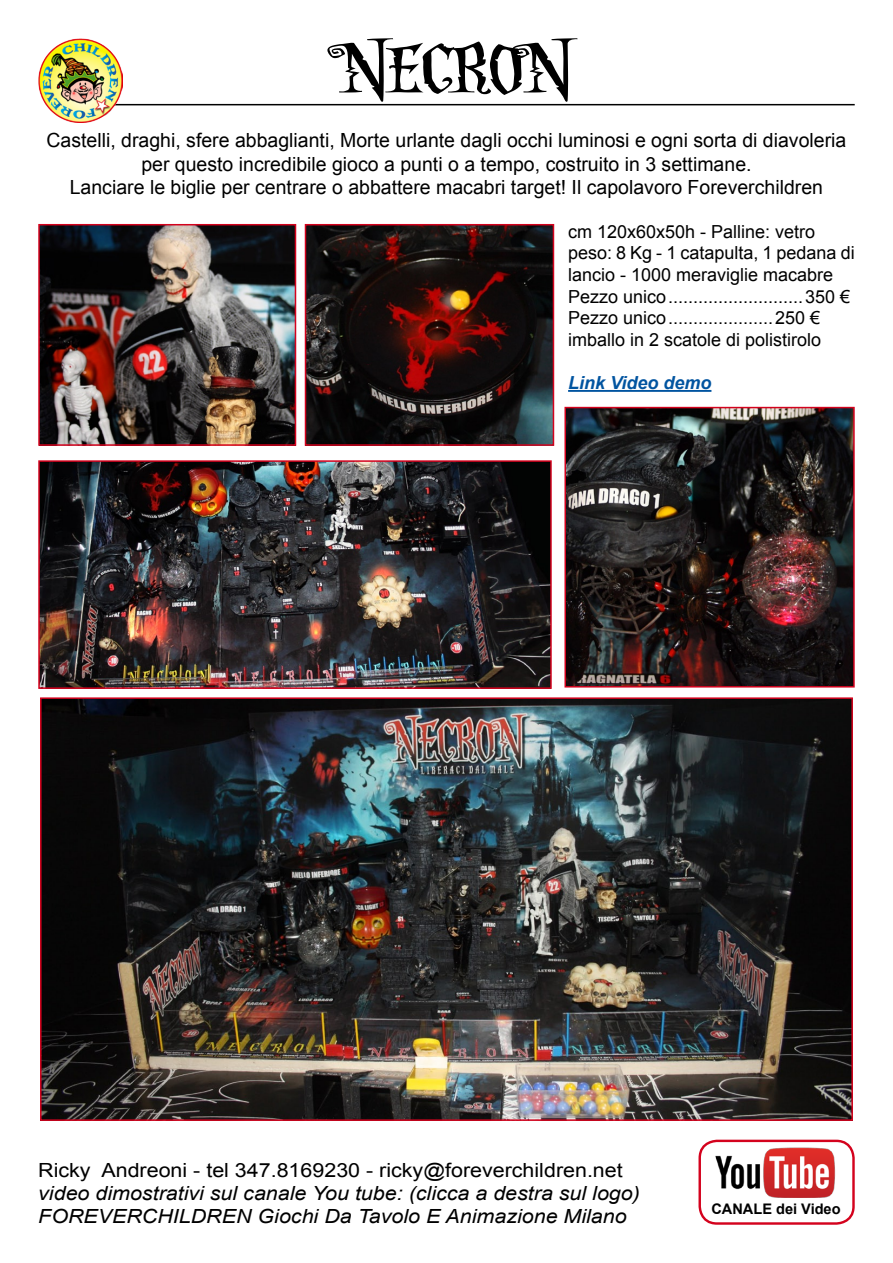
<style>
.page{position:relative;width:893px;height:1263px;background:#fff}
.page>*{position:absolute;margin:0;border:0;box-sizing:border-box;transform-origin:0 0}
.t1{font:19.5px/23.4px "Arial";color:#000;text-align:center}
.t2{font:italic 19.5px/23.4px "Arial";color:#000;scale:1.1 1}
.t3{font:19.5px "Arial";color:#000;scale:1.1 1}
.t4{font:18px/21.6px "Arial";color:#000}
.t5{font:italic 700 18px "Arial";color:#0054a0}
.t6{font:700 14.55px "Arial";color:#000}
</style>
<div class="page">
<hr style="left:52px;top:104px;width:803px;height:1px;background:#000">
<img style="left:38px;top:38px;width:84px;height:84px">
<div style="left:698px;top:1140px;width:157px;height:85px;border:2px solid #d4021d;border-radius:17px"></div>
<img style="left:715px;top:1147px;width:121px;height:51px">
<img style="left:567px;top:410px;width:285px;height:274px">
<div style="left:564px;top:407px;width:291px;height:280px;border:2px solid #d4021d"></div>
<img style="left:41px;top:463px;width:508px;height:223px">
<div style="left:38px;top:460px;width:514px;height:229px;border:2px solid #d4021d"></div>
<img style="left:41px;top:227px;width:252px;height:216px">
<div style="left:38px;top:224px;width:258px;height:222px;border:2px solid #d4021d"></div>
<img style="left:308px;top:227px;width:243px;height:216px">
<div style="left:305px;top:224px;width:249px;height:222px;border:2px solid #d4021d"></div>
<img style="left:43px;top:700px;width:807px;height:418px">
<div style="left:40px;top:697px;width:813px;height:424px;border:2px solid #d4021d"></div>
<hr style="left:568px;top:390px;width:143px;height:2px;background:#0054a0">
<svg style="left:327px;top:38px;width:250px;height:64px"></svg>
<p class="t1" style="left:46px;top:129px;width:801px">Castelli, draghi, sfere abbaglianti, Morte urlante dagli occhi luminosi e ogni sorta di diavoleria per questo incredibile gioco a punti o a tempo, costruito in 3 settimane.<br>Lanciare le biglie per centrare o abbattere macabri target! Il capolavoro Foreverchildren</p>
<p class="t4" style="left:568px;top:221px;width:288px">cm 120x60x50h - Palline: vetro peso: 8 Kg - 1 catapulta, 1 pedana di lancio - 1000 meraviglie macabre Pezzo unico...........................350 € Pezzo unico.....................250 € imballo in 2 scatole di polistirolo</p>
<p class="t5" style="left:568px;top:371px;width:145px">Link Video demo</p>
<p class="t3" style="left:38px;top:1157px;width:533px">Ricky Andreoni - tel 347.8169230 - ricky@foreverchildren.net</p>
<p class="t2" style="left:38px;top:1182px;width:548px">video dimostrativi sul canale You tube: (clicca a destra sul logo)<br>FOREVERCHILDREN Giochi Da Tavolo E Animazione Milano</p>
<p class="t6" style="left:711px;top:1199px;width:131px">CANALE dei Video</p>
</div>
